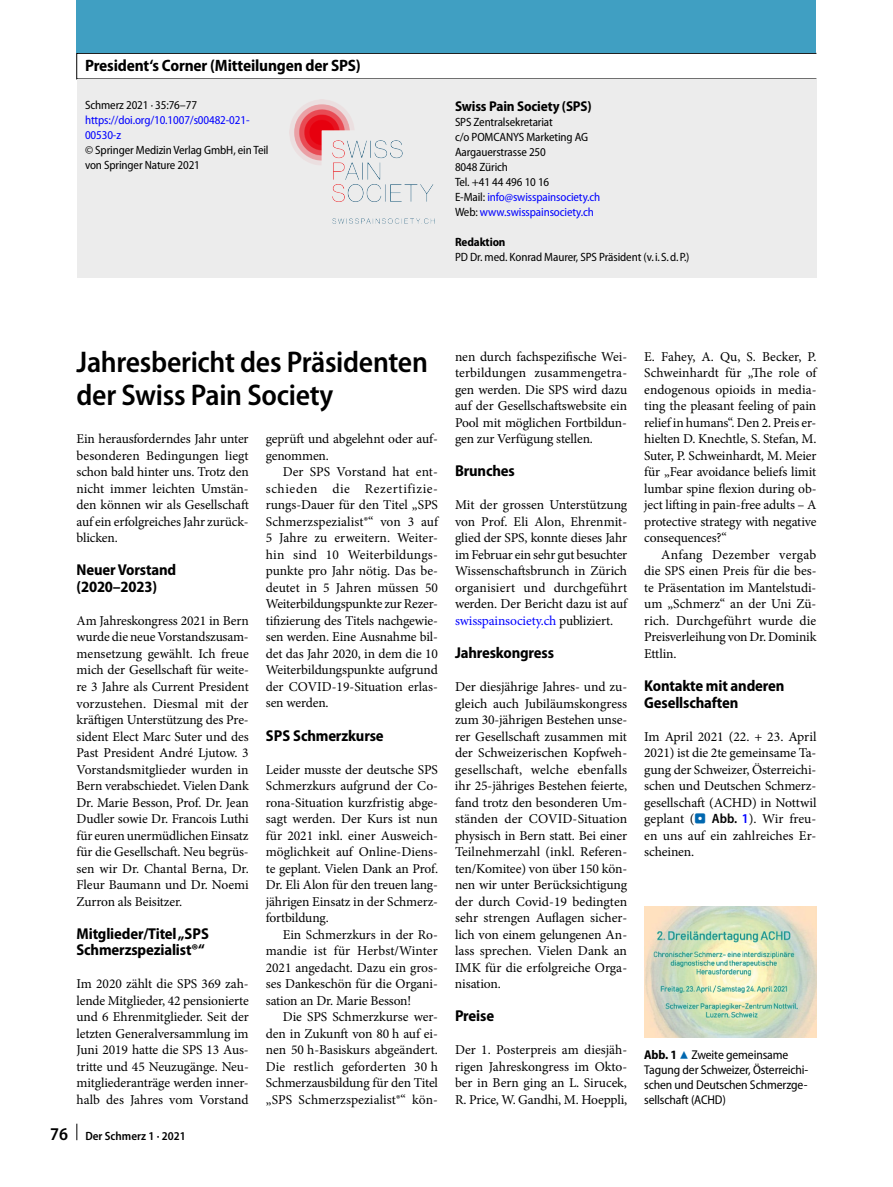
<style>
.page{position:relative;width:893px;height:1187px;background:#fff}
.page>*{position:absolute;margin:0;border:0;box-sizing:border-box;transform-origin:0 0}
.t1{font:600 semi-condensed 30px/33px "Myriad Pro";letter-spacing:-.01em;color:#000}
.t2{font:700 semi-condensed 16.5px "Myriad Pro";letter-spacing:-.01em;color:#000}
.t3{font:700 semi-condensed 15.75px/16.5px "Myriad Pro";letter-spacing:-.01em;color:#000}
.t4{font:700 semi-condensed 14.25px "Myriad Pro";letter-spacing:-.01em;color:#000}
.t5{font:13.5px/16.5px "Minion Pro";letter-spacing:-.01em;color:#000;text-align:justify}
.t6{font:semi-condensed 12.75px/15px "Myriad Pro";letter-spacing:-.01em;color:#000}
.t7{font:semi-condensed 12px/15px "Myriad Pro";letter-spacing:-.01em;color:#000}
.t8{font:semi-condensed 12px/15px "Myriad Pro";letter-spacing:-.01em;color:#00f}
.t9{font:600 semi-condensed 12px "Myriad Pro";color:#000}
.t10{font:700 semi-condensed 12px "Myriad Pro";letter-spacing:-.01em;color:#000}
.s1{color:#00f}
.s2{font-size:18px}
.s3{font-family:"Blik Buttons";color:#0067af}
.s4{font-family:"Myriad Pro";font-weight:600;font-stretch:semi-condensed}
.s5{font-family:"Myriad Pro";font-weight:600;font-stretch:semi-condensed;color:#00f}
.s6{font-weight:700}
.s7{font-family:"Blik Buttons";font-stretch:normal;color:#0067af}
</style>
<div class="page">
<svg style="left:77px;top:1123px;width:1px;height:17px"></svg>
<div style="left:77px;top:53px;width:740px;height:26px;border:1px solid #000"></div>
<div style="left:77px;top:0;width:739px;height:53px;background:#409fc2"></div>
<div style="left:77px;top:79px;width:739px;height:199px;background:#ececec"></div>
<img style="left:289px;top:100px;width:146px;height:124px">
<img style="left:644px;top:906px;width:172px;height:131px">
<p class="t2" style="left:85px;top:56px;width:277px">President‘s Corner (Mitteilungen der SPS)</p>
<p class="t7" style="left:85px;top:98px;width:113px">Schmerz 2021 · 35:76–77</p>
<p class="t8" style="left:85px;top:113px;width:166px">https://doi.org/10.1007/s00482-021-<br>00530-z</p>
<p class="t7" style="left:85px;top:143px;width:185px">© Springer Medizin Verlag GmbH, ein Teil von Springer Nature 2021</p>
<p class="t4" style="left:455px;top:98px;width:138px">Swiss Pain Society (SPS)</p>
<p class="t7" style="left:455px;top:114px;width:147px">SPS Zentralsekretariat<br>c/o POMCANYS Marketing AG<br>Aargauerstrasse 250<br>8048 Zürich<br>Tel. +41 44 496 10 16<br>E-Mail: <span class="s1">info@swisspainsociety.ch<br></span>Web: <span class="s1">www.swisspainsociety.ch</span></p>
<p class="t10" style="left:455px;top:235px;width:52px">Redaktion</p>
<p class="t7" style="left:455px;top:249px;width:236px">PD Dr. med. Konrad Maurer, SPS Präsident (v.i.S.d.P.)</p>
<h1 class="t1" style="left:77px;top:345px;width:353px">Jahresbericht des Präsidenten der Swiss Pain Society</h1>
<p class="t5" style="left:77px;top:431px;width:174px">Ein herausforderndes Jahr unter besonderen Bedingungen liegt schon bald hinter uns. Trotz den nicht immer leichten Umstän&shy;den können wir als Gesellschaft auf ein erfolgreiches Jahr zurück&shy;blicken.</p>
<p class="t3" style="left:77px;top:562px;width:101px">Neuer Vorstand (2020–2023)</p>
<p class="t5" style="left:77px;top:612px;width:174px">Am Jahreskongress 2021 in Bern wurde die neue Vorstandszusam&shy;mensetzung gewählt. Ich freue mich der Gesellschaft für weite&shy;re 3 Jahre als Current President vorzustehen. Diesmal mit der kräftigen Unterstützung des Pre&shy;sident Elect Marc Suter und des Past President André Ljutow. 3<br>Vorstandsmitglieder wurden in Bern verabschiedet. Vielen Dank Dr. Marie Besson, Prof. Dr. Jean Dudler sowie Dr. Francois Luthi für euren unermüdlichen Einsatz für die Gesellschaft. Neu begrüs&shy;sen wir Dr. Chantal Berna, Dr.<br>Fleur Baumann und Dr. Noemi Zurron als Beisitzer.</p>
<p class="t3" style="left:77px;top:925px;width:134px">Mitglieder/Titel „SPS<br>Schmerzspezialist®“</p>
<p class="t5" style="left:77px;top:975px;width:174px">Im 2020 zählt die SPS 369 zah&shy;lende Mitglieder, 42 pensionierte und 6 Ehrenmitglieder. Seit der letzten Generalversammlung im Juni 2019 hatte die SPS 13 Aus&shy;tritte und 45 Neuzugänge. Neu&shy;mitgliederanträge werden inner&shy;halb des Jahres vom Vorstand</p>
<p class="t5" style="left:266px;top:431px;width:174px">geprüft und abgelehnt oder auf&shy;genommen.</p>
<p class="t5" style="left:266px;top:464px;width:174px;text-indent:17px">Der SPS Vorstand hat ent&shy;schieden die Rezertifizie&shy;rungs-Dauer für den Titel „SPS Schmerzspezialist®“ von 3 auf 5 Jahre zu erweitern. Weiter&shy;hin sind 10 Weiterbildungs&shy;punkte pro Jahr nötig. Das be&shy;deutet in 5 Jahren müssen 50<br>Weiterbildungspunkte zur Rezer&shy;tifizierung des Titels nachgewie&shy;sen werden. Eine Ausnahme bil&shy;det das Jahr 2020, in dem die 10<br>Weiterbildungspunkte aufgrund der COVID-19-Situation erlas&shy;sen werden.</p>
<p class="t3" style="left:266px;top:727px;width:119px">SPS Schmerzkurse</p>
<p class="t5" style="left:266px;top:761px;width:174px">Leider musste der deutsche SPS Schmerzkurs aufgrund der Co&shy;rona-Situation kurzfristig abge&shy;sagt werden. Der Kurs ist nun für 2021 inkl. einer Ausweich&shy;möglichkeit auf Online-Diens&shy;te geplant. Vielen Dank an Prof.<br>Dr. Eli Alon für den treuen lang&shy;jährigen Einsatz in der Schmerz&shy;fortbildung.</p>
<p class="t5" style="left:266px;top:926px;width:174px;text-indent:17px">Ein Schmerzkurs in der Ro&shy;mandie ist für Herbst/Winter 2021 angedacht. Dazu ein gros&shy;ses Dankeschön für die Organi&shy;sation an Dr. Marie Besson!</p>
<p class="t5" style="left:266px;top:1008px;width:174px;text-indent:17px">Die SPS Schmerzkurse wer&shy;den in Zukunft von 80 h auf ei&shy;nen 50 h-Basiskurs abgeändert.<br>Die restlich geforderten 30 h Schmerzausbildung für den Titel „SPS Schmerzspezialist®“ kön-</p>
<p class="t9" style="left:50px;top:1129px;width:137px"><span class="s2">76</span> Der Schmerz 1 · 2021</p>
<p class="t5" style="left:455px;top:348px;width:174px">nen durch fachspezifische Wei&shy;terbildungen zusammengetra&shy;gen werden. Die SPS wird dazu auf der Gesellschaftswebsite ein Pool mit möglichen Fortbildun&shy;gen zur Verfügung stellen.</p>
<p class="t3" style="left:455px;top:463px;width:61px">Brunches</p>
<p class="t5" style="left:455px;top:497px;width:174px">Mit der grossen Unterstützung von Prof. Eli Alon, Ehrenmit&shy;glied der SPS, konnte dieses Jahr im Februar ein sehr gut besuchter Wissenschaftsbrunch in Zürich organisiert und durchgeführt werden. Der Bericht dazu ist auf <span class="s1">swisspainsociety.ch</span> publiziert.</p>
<p class="t3" style="left:455px;top:644px;width:101px">Jahreskongress</p>
<p class="t5" style="left:455px;top:678px;width:174px">Der diesjährige Jahres- und zu&shy;gleich auch Jubiläumskongress zum 30-jährigen Bestehen unse&shy;rer Gesellschaft zusammen mit der Schweizerischen Kopfweh&shy;gesellschaft, welche ebenfalls ihr 25-jähriges Bestehen feierte, fand trotz den besonderen Um&shy;ständen der COVID-Situation physisch in Bern statt. Bei einer Teilnehmerzahl (inkl. Referen&shy;ten/Komitee) von über 150 kön&shy;nen wir unter Berücksichtigung der durch Covid-19 bedingten sehr strengen Auflagen sicher&shy;lich von einem gelungenen An&shy;lass sprechen. Vielen Dank an IMK für die erfolgreiche Orga&shy;nisation.</p>
<p class="t3" style="left:455px;top:1007px;width:41px">Preise</p>
<p class="t5" style="left:455px;top:1041px;width:174px">Der 1. Posterpreis am diesjäh&shy;rigen Jahreskongress im Okto&shy;ber in Bern ging an L. Sirucek, R. Price, W. Gandhi, M. Hoeppli,</p>
<p class="t5" style="left:644px;top:348px;width:174px">E. Fahey, A. Qu, S. Becker, P.<br>Schweinhardt für „The role of endogenous opioids in media&shy;ting the pleasant feeling of pain relief in humans“. Den 2. Preis er&shy;hielten D. Knechtle, S. Stefan, M.<br>Suter, P. Schweinhardt, M. Meier für „Fear avoidance beliefs limit lumbar spine flexion during ob&shy;ject lifting in pain-free adults – A protective strategy with negative consequences?“</p>
<p class="t5" style="left:644px;top:546px;width:174px;text-indent:17px">Anfang Dezember vergab die SPS einen Preis für die bes&shy;te Präsentation im Mantelstudi&shy;um „Schmerz“ an der Uni Zü&shy;rich. Durchgeführt wurde die Preisverleihung von Dr. Dominik Ettlin.</p>
<p class="t3" style="left:644px;top:677px;width:142px">Kontakte mit anderen<br>Gesellschaften</p>
<p class="t5" style="left:644px;top:728px;width:174px">Im April 2021 (22. + 23. April 2021) ist die 2te gemeinsame Ta&shy;gung der Schweizer, Österreichi&shy;schen und Deutschen Schmerz&shy;gesellschaft (ACHD) in Nottwil geplant (<span class="s3">.</span> <span class="s4">Abb.</span> <span class="s5">1</span>). Wir freu&shy;en uns auf ein zahlreiches Er&shy;scheinen.</p>
<p class="t6" style="left:644px;top:1047px;width:166px"><span class="s6">Abb. 1</span> <span class="s7">8</span> Zweite gemeinsame<br>Tagung der Schweizer, Österreichi&shy;schen und Deutschen Schmerzge&shy;sellschaft (ACHD)</p>
</div>
